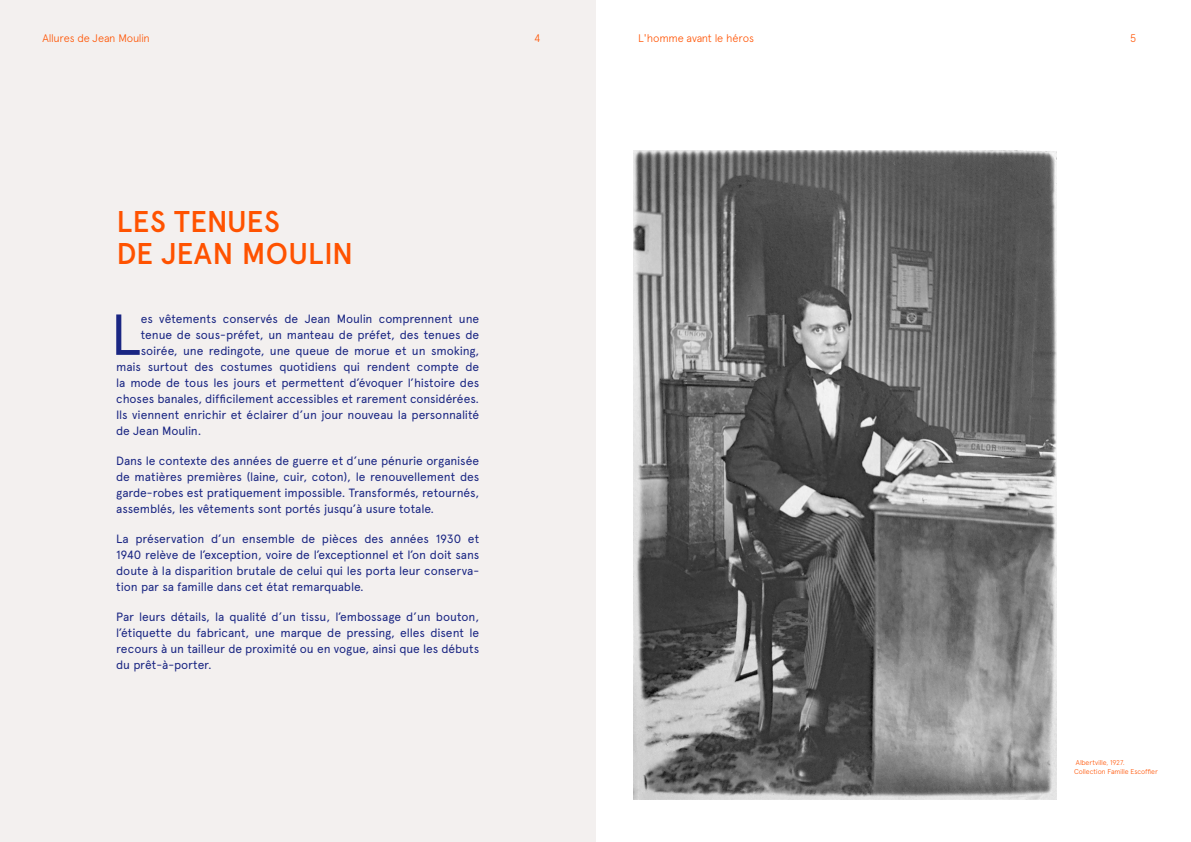
<style>
.page{position:relative;width:1191px;height:842px;background:#fff}
.page>*{position:absolute;margin:0;border:0;box-sizing:border-box;transform-origin:0 0}
.t1{font:57.7px "Apercu Pro";color:#1a2683}
.t2{font:500 30px/32px "Apercu Pro";letter-spacing:.005em;color:#ff5200}
.t3{font:12px/16px "Apercu Pro";letter-spacing:-.01em;color:#1a2683;text-align:justify}
.t4{font:300 11px "Apercu Pro";letter-spacing:-.015em;color:#ff5200}
.t5{font:300 7px/8.4px "Apercu Pro";letter-spacing:-.015em;color:#ff5200}
</style>
<div class="page">
<div style="left:0;top:0;width:595px;height:842px;background:#f3f0ef"></div>
<img style="left:634px;top:150px;width:423px;height:649px">
<p class="t4" style="left:43px;top:30px;width:109px">Allures de Jean Moulin</p>
<p class="t4" style="left:534px;top:30px;width:8px">4</p>
<p class="t4" style="left:638px;top:30px;width:117px">L'homme avant le héros</p>
<p class="t4" style="left:1130px;top:30px;width:8px">5</p>
<h2 class="t2" style="left:116px;top:204px;width:238px">LES TENUES<br>DE JEAN MOULIN</h2>
<h1 class="t1" style="left:111px;top:291px;width:32px">L</h1>
<p class="t3" style="left:141px;top:310px;width:340px">es vêtements conservés de Jean Moulin comprennent une</p>
<p class="t3" style="left:141px;top:326px;width:340px">tenue de sous-préfet, un manteau de préfet, des tenues de</p>
<p class="t3" style="left:141px;top:342px;width:340px">soirée, une redingote, une queue de morue et un smoking,</p>
<p class="t3" style="left:116px;top:358px;width:364px">mais surtout des costumes quotidiens qui rendent compte de</p>
<p class="t3" style="left:116px;top:374px;width:364px">la mode de tous les jours et permettent d’évoquer l’histoire des</p>
<p class="t3" style="left:116px;top:390px;width:364px">choses banales, difficilement accessibles et rarement considérées.</p>
<p class="t3" style="left:116px;top:406px;width:364px">Ils viennent enrichir et éclairer d’un jour nouveau la personnalité</p>
<p class="t3" style="left:116px;top:422px;width:87px">de Jean Moulin.</p>
<p class="t3" style="left:116px;top:452px;width:364px">Dans le contexte des années de guerre et d’une pénurie organisée de matières premières (laine, cuir, coton), le renouvellement des garde-robes est pratiquement impossible. Transformés, retournés, assemblés, les vêtements sont portés jusqu’à usure totale.</p>
<p class="t3" style="left:116px;top:530px;width:364px">La préservation d’un ensemble de pièces des années 1930 et 1940 relève de l’exception, voire de l’exceptionnel et l’on doit sans doute à la disparition brutale de celui qui les porta leur conserva&shy;tion par sa famille dans cet état remarquable.</p>
<p class="t3" style="left:116px;top:608px;width:364px">Par leurs détails, la qualité d’un tissu, l’embossage d’un bouton, l’étiquette du fabricant, une marque de pressing, elles disent le recours à un tailleur de proximité ou en vogue, ainsi que les débuts du prêt-à-porter.</p>
<p class="t5" style="left:1074px;top:758px;width:85px">Albertville, 1927.<br>Collection Famille Escoffier</p>
</div>
